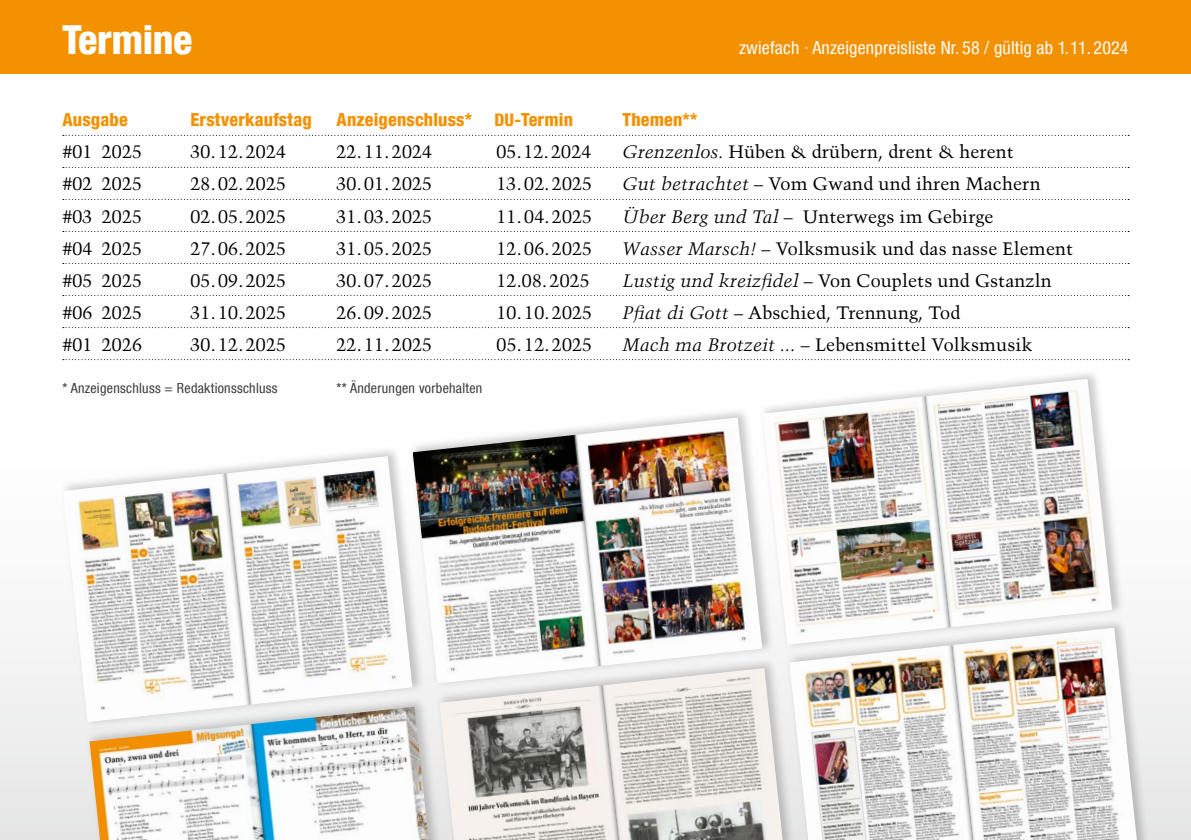
<style>
.page{position:relative;width:1191px;height:840px;background:#fff}
.page>*{position:absolute;margin:0;border:0;box-sizing:border-box;transform-origin:0 0}
.t1{font:800 condensed 40px "Helvetica Neue LT Com";letter-spacing:-.01em;color:#fff}
.t2{font:18px "Trump Mediaeval LT Std";letter-spacing:.005em;color:#000}
.t3{font:800 condensed 18px "Helvetica Neue LT Com";letter-spacing:.01em;color:#f39100}
.t4{font:condensed 18px "Helvetica Neue LT Com";letter-spacing:.01em;color:#fff}
.t5{font:condensed 14px "Helvetica Neue LT Com";letter-spacing:.02em;color:#3b3b3a}
.s1{font-size:17.2px}
.s2{font-style:italic}
</style>
<div class="page">
<div style="left:0;top:0;width:1191px;height:74px;background:#f39100"></div>
<div style="left:0;top:393px;width:1191px;height:446px;background:linear-gradient(to bottom,#fff,#e8e8e8)"></div>
<svg style="left:63px;top:135px;width:1066px;height:1px"></svg>
<svg style="left:63px;top:167px;width:1066px;height:1px"></svg>
<svg style="left:63px;top:199px;width:1066px;height:1px"></svg>
<svg style="left:63px;top:231px;width:1066px;height:1px"></svg>
<svg style="left:63px;top:263px;width:1066px;height:1px"></svg>
<svg style="left:63px;top:295px;width:1066px;height:1px"></svg>
<svg style="left:63px;top:327px;width:1066px;height:1px"></svg>
<svg style="left:63px;top:359px;width:1066px;height:1px"></svg>
<div style="left:785px;top:616px;width:366px;height:223px;background:#000;opacity:.21"></div>
<img style="left:789px;top:627px;width:347px;height:212px">
<div style="left:86px;top:695px;width:366px;height:144px;background:#000;opacity:.21"></div>
<img style="left:90px;top:706px;width:339px;height:133px">
<div style="left:59px;top:445px;width:366px;height:282px;background:#000;opacity:.21"></div>
<img style="left:63px;top:456px;width:349px;height:265px">
<div style="left:409px;top:406px;width:366px;height:282px;background:#000;opacity:.21"></div>
<img style="left:413px;top:417px;width:349px;height:266px">
<div style="left:435px;top:656px;width:367px;height:183px;background:#000;opacity:.21"></div>
<img style="left:439px;top:667px;width:343px;height:172px">
<div style="left:758px;top:368px;width:367px;height:282px;background:#000;opacity:.21"></div>
<img style="left:762px;top:378px;width:350px;height:266px">
<svg style="left:919px;top:395px;width:36px;height:232px"></svg>
<svg style="left:946px;top:644px;width:36px;height:195px"></svg>
<svg style="left:596px;top:684px;width:36px;height:155px;background:#e4e0dc"></svg>
<img style="left:569px;top:434px;width:36px;height:232px">
<svg style="left:219px;top:472px;width:37px;height:233px"></svg>
<svg style="left:246px;top:723px;width:36px;height:116px"></svg>
<h1 class="t1" style="left:62px;top:15px;width:132px">Termine</h1>
<p class="t4" style="left:739px;top:37px;width:391px">zwiefach · Anzeigenpreisliste Nr. 58 / gültig ab 1.11. 2024</p>
<p class="t3" style="left:62px;top:109px;width:67px">Ausgabe</p>
<p class="t3" style="left:190px;top:109px;width:123px">Erstverkaufstag</p>
<p class="t3" style="left:336px;top:109px;width:238px">Anzeigenschluss* <span class="s1">DU</span>-Termin</p>
<p class="t3" style="left:622px;top:109px;width:76px">Themen**</p>
<p class="t2" style="left:62px;top:141px;width:81px">#01 2025</p>
<p class="t2" style="left:190px;top:141px;width:97px">30.12.2024</p>
<p class="t2" style="left:336px;top:141px;width:97px">22.11.2024</p>
<p class="t2" style="left:496px;top:141px;width:96px">05.12.2024</p>
<p class="t2" style="left:622px;top:141px;width:393px"><span class="s2">Grenzenlos.</span> Hüben &amp; drübern, drent &amp; herent</p>
<p class="t2" style="left:62px;top:173px;width:81px">#02 2025</p>
<p class="t2" style="left:190px;top:173px;width:97px">28.02.2025</p>
<p class="t2" style="left:336px;top:173px;width:97px">30.01.2025</p>
<p class="t2" style="left:496px;top:173px;width:97px">13.02.2025</p>
<p class="t2" style="left:622px;top:173px;width:420px"><span class="s2">Gut betrachtet</span> – Vom Gwand und ihren Machern</p>
<p class="t2" style="left:62px;top:205px;width:81px">#03 2025</p>
<p class="t2" style="left:190px;top:205px;width:97px">02.05.2025</p>
<p class="t2" style="left:336px;top:205px;width:97px">31.03.2025</p>
<p class="t2" style="left:496px;top:205px;width:97px">11.04.2025</p>
<p class="t2" style="left:622px;top:205px;width:372px"><span class="s2">Über Berg und Tal</span> – Unterwegs im Gebirge</p>
<p class="t2" style="left:62px;top:237px;width:81px">#04 2025</p>
<p class="t2" style="left:190px;top:237px;width:97px">27.06.2025</p>
<p class="t2" style="left:336px;top:237px;width:97px">31.05.2025</p>
<p class="t2" style="left:496px;top:237px;width:97px">12.06.2025</p>
<p class="t2" style="left:622px;top:237px;width:452px"><span class="s2">Wasser Marsch!</span> – Volksmusik und das nasse Element</p>
<p class="t2" style="left:62px;top:269px;width:81px">#05 2025</p>
<p class="t2" style="left:190px;top:269px;width:97px">05.09.2025</p>
<p class="t2" style="left:336px;top:269px;width:97px">30.07.2025</p>
<p class="t2" style="left:496px;top:269px;width:95px">12.08.2025</p>
<p class="t2" style="left:622px;top:269px;width:431px"><span class="s2">Lustig und kreizfidel</span> – Von Couplets und Gstanzln</p>
<p class="t2" style="left:62px;top:301px;width:81px">#06 2025</p>
<p class="t2" style="left:190px;top:301px;width:97px">31.10.2025</p>
<p class="t2" style="left:336px;top:301px;width:97px">26.09.2025</p>
<p class="t2" style="left:496px;top:301px;width:97px">10.10.2025</p>
<p class="t2" style="left:622px;top:301px;width:339px"><span class="s2">Pfiat di Gott</span> – Abschied, Trennung, Tod</p>
<p class="t2" style="left:62px;top:333px;width:81px">#01 2026</p>
<p class="t2" style="left:190px;top:333px;width:97px">30.12.2025</p>
<p class="t2" style="left:336px;top:333px;width:97px">22.11.2025</p>
<p class="t2" style="left:496px;top:333px;width:97px">05.12.2025</p>
<p class="t2" style="left:622px;top:333px;width:411px"><span class="s2">Mach ma Brotzeit ...</span> – Lebensmittel Volksmusik</p>
<p class="t5" style="left:62px;top:379px;width:217px">* Anzeigenschluss = Redaktionsschluss</p>
<p class="t5" style="left:336px;top:379px;width:147px">** Änderungen vorbehalten</p>
</div>
